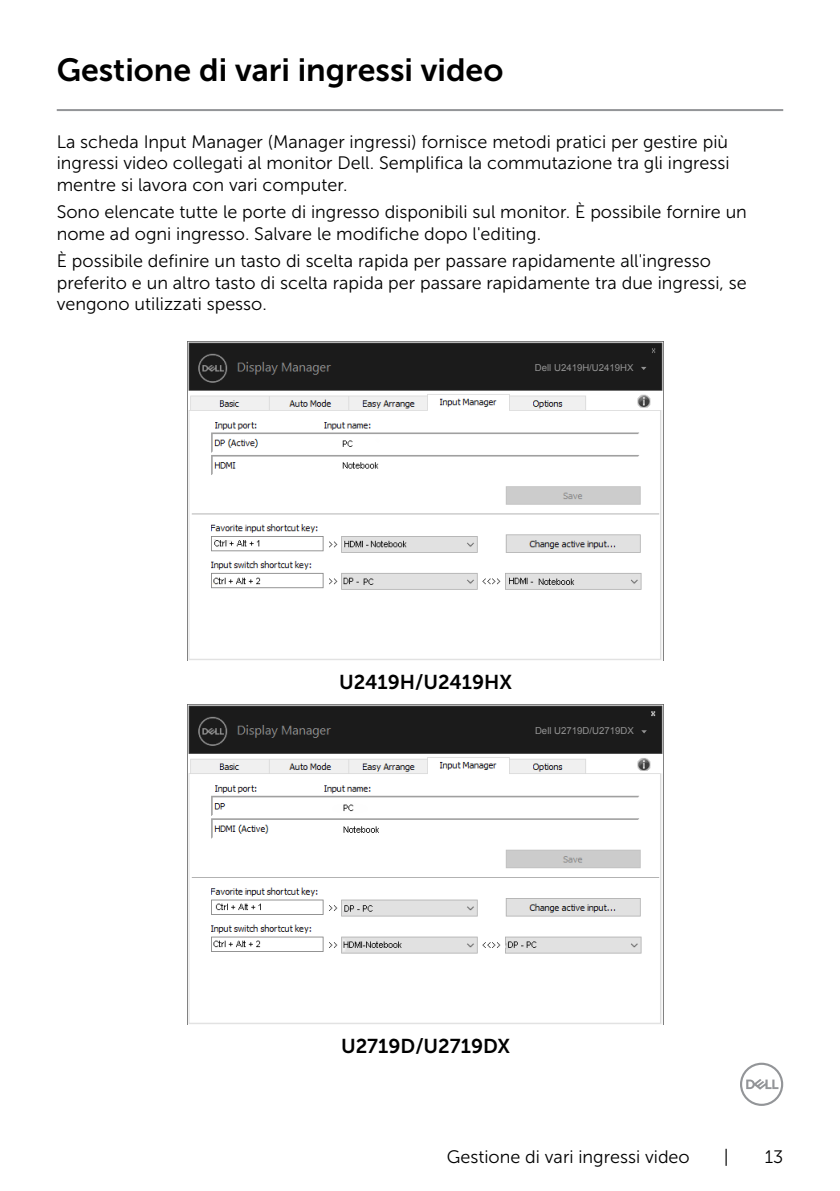
<style>
.page{position:relative;width:840px;height:1191px;background:#fff}
.page>*{position:absolute;margin:0;border:0;box-sizing:border-box;transform-origin:0 0}
.t1{font:32px "Museo Sans For Dell 700";color:#000}
.t2{font:20px "Museo Sans For Dell 700";color:#000}
.t3{font:18px/21.6px "Museo Sans For Dell 300";color:#000}
.t4{font:9.6px "Arial";color:#939393}
</style>
<div class="page">
<svg style="left:740px;top:1062px;width:42px;height:44px"></svg>
<hr style="left:57px;top:109px;width:725px;height:2px;background:#939598">
<img style="left:188px;top:341px;width:475px;height:319px">
<div style="left:531px;top:361px;width:117px;height:12px;background:#1b1b1b"></div>
<img style="left:187px;top:704px;width:476px;height:320px">
<div style="left:531px;top:725px;width:117px;height:11px;background:#1b1b1b"></div>
<h1 class="t1" style="left:57px;top:52px;width:448px">Gestione di vari ingressi video</h1>
<p class="t3" style="left:57px;top:131px;width:674px;text-align:justify">La scheda Input Manager (Manager ingressi) fornisce metodi pratici per gestire più ingressi video collegati al monitor Dell. Semplifica la commutazione tra gli ingressi mentre si lavora con vari computer.</p>
<p class="t3" style="left:57px;top:201px;width:691px">Sono elencate tutte le porte di ingresso disponibili sul monitor. È possibile fornire un nome ad ogni ingresso. Salvare le modifiche dopo l'editing.</p>
<p class="t3" style="left:57px;top:250px;width:691px">È possibile definire un tasto di scelta rapida per passare rapidamente all'ingresso preferito e un altro tasto di scelta rapida per passare rapidamente tra due ingressi, se vengono utilizzati spesso.</p>
<p class="t4" style="left:534px;top:361px;width:100px">Dell U2419H/U2419HX</p>
<p class="t2" style="left:339px;top:670px;width:175px">U2419H/U2419HX</p>
<p class="t4" style="left:534px;top:724px;width:100px">Dell U2719D/U2719DX</p>
<p class="t2" style="left:341px;top:1034px;width:171px">U2719D/U2719DX</p>
<p class="t3" style="left:446px;top:1145px;width:244px">Gestione di vari ingressi video</p>
<p class="t3" style="left:723px;top:1145px;width:6px">|</p>
<p class="t3" style="left:764px;top:1145px;width:20px">13</p>
</div>
